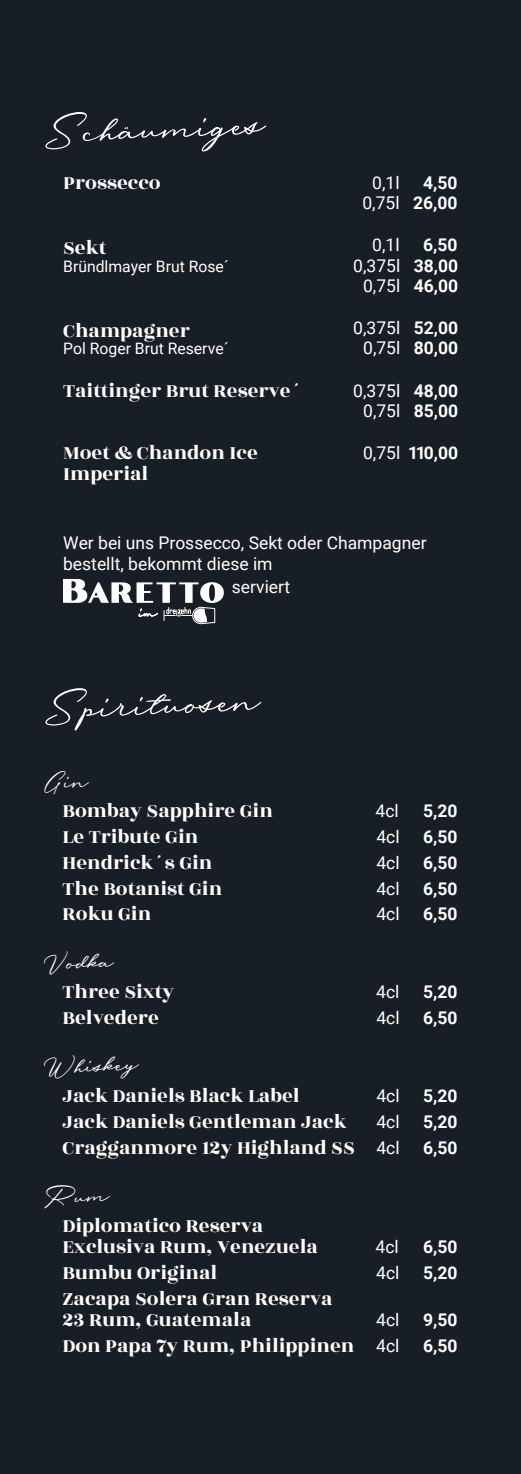
<style>
.page{position:relative;width:521px;height:1474px;background:#fff}
.page>*{position:absolute;margin:0;border:0;box-sizing:border-box;transform-origin:0 0}
.t1{font:73.5px "Messy Nessy Script 1";color:#fff}
.t2{font:43.75px "Messy Nessy Script 1";color:#fff}
.t3{font:21px/25.9px "Rozha One";color:#fff}
.t4{font:17.5px/20.3px "Roboto";color:#fff;text-align:center}
.t5{font:700 17.5px/20.3px "Roboto";color:#fff;text-align:center}
.t6{font:15.75px "Roboto";color:#fff}
.s1{font-weight:400}
</style>
<div class="page">
<div style="left:0;top:0;width:521px;height:1473px;background:#171e25"></div>
<svg style="left:63px;top:579px;width:161px;height:45px"></svg>
<h1 class="t1" style="left:43px;top:86px;width:220px;rotate:-2deg">Schäumiges</h1>
<p class="t3" style="left:63px;top:169px;width:99px">Prossecco</p>
<p class="t3" style="left:63px;top:235px;width:45px">Sekt</p>
<p class="t6" style="left:63px;top:255px;width:167px">Bründlmayer Brut Rose´</p>
<p class="t3" style="left:63px;top:318px;width:128px">Champagner</p>
<p class="t6" style="left:63px;top:338px;width:167px">Pol Roger Brut Reserve´</p>
<p class="t4" style="left:362px;top:171px;width:39px">0,1l<br>0,75l</p>
<p class="t4" style="left:372px;top:234px;width:29px">0,1l</p>
<p class="t5" style="left:414px;top:234px;width:46px">6,50<br>38,00<br>46,00</p>
<p class="t5" style="left:413px;top:171px;width:46px">4,50<br>26,00</p>
<p class="t4" style="left:353px;top:254px;width:49px">0,375l<br>0,75l</p>
<p class="t4" style="left:353px;top:317px;width:49px">0,375l<br>0,75l</p>
<p class="t5" style="left:414px;top:317px;width:46px;text-align:left">52,00<br>80,00</p>
<p class="t3" style="left:63px;top:378px;width:240px">Taittinger Brut Reserve´</p>
<p class="t5" style="left:414px;top:380px;width:46px;text-align:left">48,00<br>85,00</p>
<p class="t4" style="left:353px;top:380px;width:49px">0,375l<br>0,75l</p>
<p class="t3" style="left:63px;top:443px;width:196px;line-height:21px">Moet &amp; Chandon Ice<br>Imperial</p>
<p class="t5" style="left:363px;top:442px;width:97px"><span class="s1">0,75l</span> 110,00</p>
<p class="t4" style="left:63px;top:531px;width:365px;line-height:21px;text-align:left">Wer bei uns Prossecco, Sekt oder Champagner bestellt, bekommt diese im</p>
<p class="t4" style="left:232px;top:576px;width:60px">serviert</p>
<h1 class="t1" style="left:43px;top:662px;width:215px;rotate:-2deg">Spirituosen</h1>
<p class="t3" style="left:63px;top:797px;width:212px">Bombay Sapphire Gin</p>
<p class="t3" style="left:63px;top:849px;width:161px">Hendrick´s Gin<br>The Botanist Gin<br>Roku Gin</p>
<p class="t3" style="left:63px;top:823px;width:137px">Le Tribute Gin</p>
<h2 class="t2" style="left:43px;top:937px;width:70px;rotate:-3deg">Vodka</h2>
<p class="t4" style="left:376px;top:799px;width:25px">4cl</p>
<p class="t5" style="left:423px;top:799px;width:36px">5,20</p>
<p class="t4" style="left:376px;top:851px;width:25px">4cl</p>
<p class="t5" style="left:423px;top:851px;width:36px">6,50</p>
<p class="t4" style="left:376px;top:877px;width:25px">4cl</p>
<p class="t5" style="left:423px;top:877px;width:36px">6,50</p>
<p class="t4" style="left:376px;top:903px;width:25px">4cl</p>
<p class="t5" style="left:423px;top:903px;width:36px">6,50</p>
<p class="t4" style="left:376px;top:825px;width:25px">4cl</p>
<p class="t5" style="left:423px;top:825px;width:36px">6,50</p>
<p class="t3" style="left:63px;top:979px;width:113px">Three Sixty</p>
<p class="t4" style="left:376px;top:981px;width:25px">4cl</p>
<p class="t5" style="left:423px;top:981px;width:36px">5,20</p>
<p class="t3" style="left:63px;top:1005px;width:98px">Belvedere</p>
<p class="t4" style="left:376px;top:1007px;width:25px">4cl</p>
<p class="t5" style="left:423px;top:1007px;width:36px">6,50</p>
<h2 class="t2" style="left:43px;top:1040px;width:94px;rotate:-3deg">Whiskey</h2>
<p class="t3" style="left:63px;top:1082px;width:294px">Jack Daniels Black Label<br>Jack Daniels Gentleman Jack<br>Cragganmore 12y Highland SS</p>
<p class="t4" style="left:376px;top:1084px;width:25px">4cl</p>
<p class="t5" style="left:423px;top:1084px;width:36px">5,20</p>
<p class="t4" style="left:376px;top:1110px;width:25px">4cl</p>
<p class="t5" style="left:423px;top:1110px;width:36px">5,20</p>
<p class="t4" style="left:376px;top:1136px;width:25px">4cl</p>
<p class="t5" style="left:423px;top:1136px;width:36px">6,50</p>
<p class="t3" style="left:62px;top:1215px;width:257px;line-height:21px">Diplomatico Reserva<br>Exclusiva Rum, Venezuela</p>
<p class="t3" style="left:62px;top:1288px;width:272px;line-height:21px">Zacapa Solera Gran Reserva<br>23 Rum, Guatemala</p>
<p class="t3" style="left:62px;top:1332px;width:293px">Don Papa 7y Rum, Philippinen</p>
<p class="t3" style="left:62px;top:1259px;width:156px">Bumbu Original</p>
<p class="t4" style="left:375px;top:1235px;width:25px">4cl</p>
<p class="t5" style="left:423px;top:1235px;width:36px">6,50</p>
<p class="t4" style="left:376px;top:1261px;width:25px">4cl</p>
<p class="t5" style="left:423px;top:1261px;width:36px">5,20</p>
<p class="t4" style="left:376px;top:1308px;width:25px">4cl</p>
<p class="t5" style="left:423px;top:1308px;width:36px">9,50</p>
<p class="t4" style="left:376px;top:1334px;width:25px">4cl</p>
<p class="t5" style="left:423px;top:1334px;width:36px">6,50</p>
</div>
